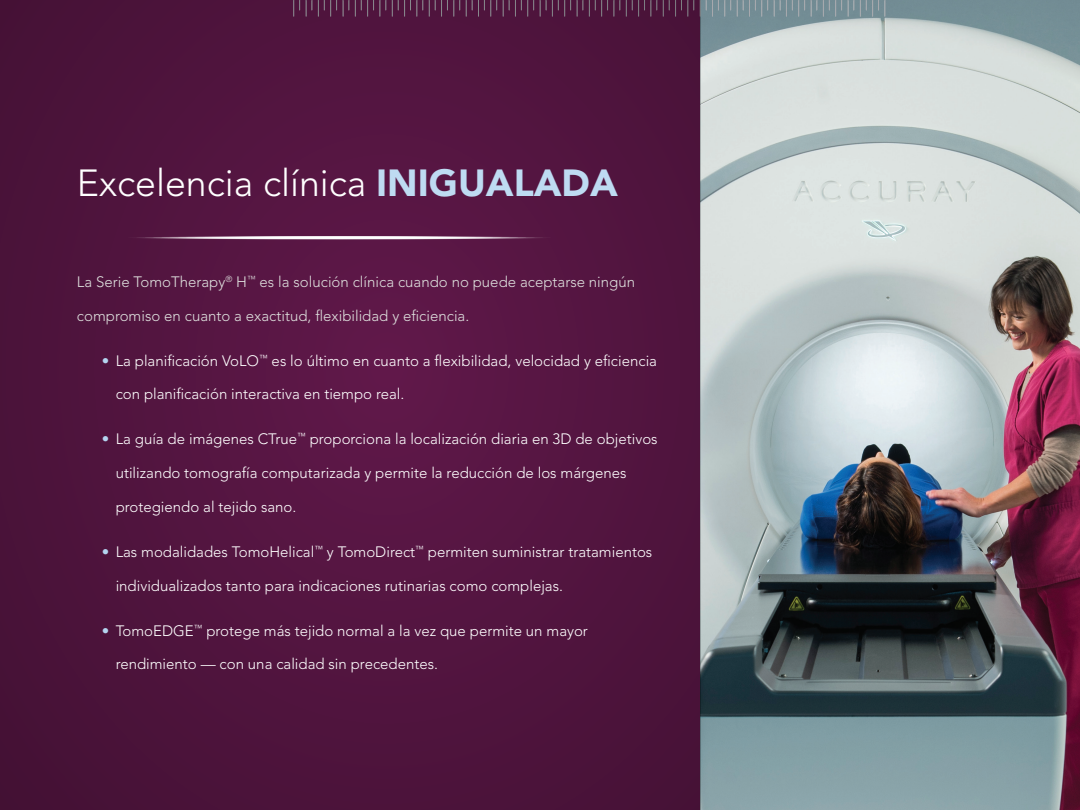
<style>
.page{position:relative;width:1080px;height:810px;background:#fff}
.page>*{position:absolute;margin:0;border:0;box-sizing:border-box;transform-origin:0 0}
.t1{font:300 37.5px "Avenir LT";color:#fff}
.t2{font:300 15px "Avenir LT";color:#fff}
.t3{font:300 15px "Avenir LT";color:#dedfdd}
.s1{font-weight:900;color:#bedbf2}
.s2{color:#b4d5f0}
</style>
<div class="page">
<img style="left:700px;top:0;width:380px;height:810px">
<svg style="left:885px;top:0;width:1px;height:16px"></svg>
<svg style="left:848px;top:0;width:31px;height:16px"></svg>
<svg style="left:811px;top:0;width:31px;height:16px"></svg>
<svg style="left:799px;top:0;width:6px;height:16px"></svg>
<svg style="left:762px;top:0;width:31px;height:16px"></svg>
<svg style="left:725px;top:0;width:31px;height:16px"></svg>
<svg style="left:700px;top:0;width:19px;height:16px"></svg>
<div style="left:0;top:0;width:700px;height:810px;background:#51143f"></div>
<svg style="left:137px;top:236px;width:406px;height:4px"></svg>
<p class="t1" style="left:77px;top:161px;width:542px">Excelencia clínica <span class="s1">INIGUALADA</span></p>
<p class="t3" style="left:77px;top:273px;width:560px">La Serie TomoTherapy<sup>®</sup> H<sup>™</sup> es la solución clínica cuando no puede aceptarse ningún</p>
<p class="t3" style="left:77px;top:307px;width:394px">compromiso en cuanto a exactitud, flexibilidad y eficiencia.</p>
<p class="t2" style="left:102px;top:352px;width:557px"><span class="s2">•</span> La planificación VoLO<sup>™</sup> es lo último en cuanto a flexibilidad, velocidad y eficiencia</p>
<p class="t2" style="left:116px;top:385px;width:290px">con planificación interactiva en tiempo real.</p>
<p class="t2" style="left:102px;top:430px;width:557px"><span class="s2">•</span> La guía de imágenes CTrue<sup>™</sup> proporciona la localización diaria en 3D de objetivos</p>
<p class="t2" style="left:116px;top:464px;width:512px">utilizando tomografía computarizada y permite la reducción de los márgenes</p>
<p class="t2" style="left:116px;top:498px;width:182px">protegiendo al tejido sano.</p>
<p class="t2" style="left:102px;top:543px;width:552px"><span class="s2">•</span> Las modalidades TomoHelical<sup>™</sup> y TomoDirect<sup>™</sup> permiten suministrar tratamientos</p>
<p class="t2" style="left:116px;top:577px;width:449px">individualizados tanto para indicaciones rutinarias como complejas.</p>
<p class="t2" style="left:102px;top:622px;width:488px"><span class="s2">•</span> TomoEDGE<sup>™</sup> protege más tejido normal a la vez que permite un mayor</p>
<p class="t2" style="left:116px;top:655px;width:324px">rendimiento — con una calidad sin precedentes.</p>
</div>
